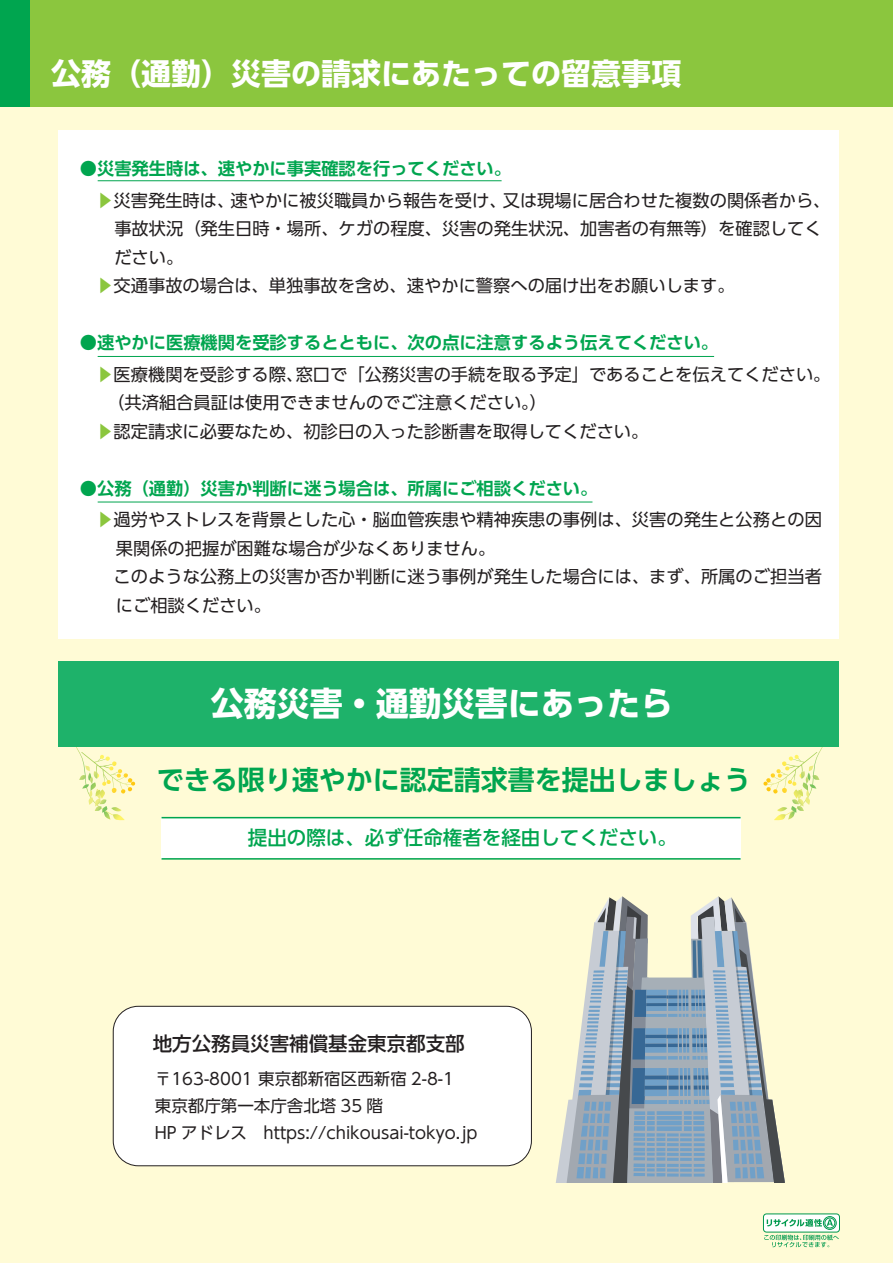
<style>
.page{position:relative;width:893px;height:1263px;background:#fffbd6}
.page>*{position:absolute;margin:0;border:0;box-sizing:border-box;transform-origin:0 0}
.t1{font:700 33px "UD Shin Go Pro";color:#fff}
.t2{font:700 30px "UD Shin Go Pro";color:#fff}
.t3{font:700 27px "UD Shin Go Pro De";color:#00a54f}
.t4{font:500 19.5px "UD Shin Go Pro";color:#00a54f}
.t5{font:500 19.5px "UD Shin Go Pro";color:#231f20}
.t6{font:17.25px "UD Shin Go Pro";color:#231f20}
.t7{font:700 17.25px "UD Shin Go Pro De";color:#00a54f}
.t8{font:16.5px/27px "UD Shin Go Pro";color:#231f20}
.s1{color:#8bc63e}
</style>
<div class="page">
<div style="left:0;top:0;width:893px;height:106px;background:#8bc63e"></div>
<div style="left:0;top:0;width:30px;height:106px;background:#00a54f"></div>
<div style="left:764px;top:1214px;width:76px;height:18px;background:#fff;border-radius:3px"></div>
<svg style="left:72px;top:746px;width:64px;height:75px"></svg>
<svg style="left:763px;top:746px;width:64px;height:75px"></svg>
<div style="left:162px;top:818px;width:579px;height:41px;background:#fff"></div>
<div style="left:58px;top:130px;width:780px;height:509px;background:#fff"></div>
<div style="left:58px;top:661px;width:780px;height:85px;background:#1eb26a"></div>
<hr style="left:162px;top:858px;width:579px;height:2px;background:#00a54f">
<hr style="left:162px;top:817px;width:579px;height:1px;background:#00a54f">
<svg style="left:556px;top:896px;width:229px;height:286px"></svg>
<div style="left:113px;top:1006px;width:418px;height:160px;background:#fff;border-radius:25px"></div>
<div style="left:113px;top:1006px;width:419px;height:160px;border:1px solid #231f20;border-radius:25px"></div>
<div style="left:763px;top:1213px;width:77px;height:19px;border:1px solid #00994e;border-radius:3px"></div>
<svg style="left:764px;top:1216px;width:75px;height:31px"></svg>
<hr style="left:98px;top:180px;width:404px;height:1px;background:#00a54f">
<hr style="left:98px;top:356px;width:616px;height:1px;background:#00a54f">
<hr style="left:98px;top:502px;width:494px;height:1px;background:#00a54f">
<h2 class="t2" style="left:51px;top:49px;width:631px">公務（通勤）災害の請求にあたっての留意事項</h2>
<p class="t7" style="left:80px;top:155px;width:433px">●災害発生時は、速やかに事実確認を行ってください。</p>
<p class="t6" style="left:96px;top:186px;width:736px"><span class="s1">▶</span>災害発生時は、速やかに被災職員から報告を受け、又は現場に居合わせた複数の関係者から、</p>
<p class="t6" style="left:114px;top:215px;width:709px">事故状況（発生日時・場所、ケガの程度、災害の発生状況、加害者の有無等）を確認してく</p>
<p class="t6" style="left:114px;top:243px;width:70px">ださい。</p>
<p class="t6" style="left:96px;top:272px;width:640px"><span class="s1">▶</span>交通事故の場合は、単独事故を含め、速やかに警察への届け出をお願いします。</p>
<p class="t7" style="left:80px;top:329px;width:640px">●速やかに医療機関を受診するとともに、次の点に注意するよう伝えてください。</p>
<p class="t6" style="left:96px;top:360px;width:736px"><span class="s1">▶</span>医療機関を受診する際、窓口で「公務災害の手続を取る予定」であることを伝えてください。</p>
<p class="t6" style="left:107px;top:389px;width:441px">（共済組合員証は使用できませんのでご注意ください。）</p>
<p class="t6" style="left:96px;top:417px;width:554px"><span class="s1">▶</span>認定請求に必要なため、初診日の入った診断書を取得してください。</p>
<p class="t7" style="left:80px;top:474px;width:519px">●公務（通勤）災害か判断に迷う場合は、所属にご相談ください。</p>
<p class="t6" style="left:96px;top:506px;width:727px"><span class="s1">▶</span>過労やストレスを背景とした心・脳血管疾患や精神疾患の事例は、災害の発生と公務との因</p>
<p class="t6" style="left:116px;top:534px;width:381px">果関係の把握が困難な場合が少なくありません。</p>
<p class="t6" style="left:96px;top:563px;width:727px">　このような公務上の災害か否か判断に迷う事例が発生した場合には、まず、所属のご担当者</p>
<p class="t6" style="left:116px;top:591px;width:157px">にご相談ください。</p>
<h1 class="t1" style="left:211px;top:677px;width:464px">公務災害・通勤災害にあったら</h1>
<h3 class="t3" style="left:157px;top:758px;width:596px">できる限り速やかに認定請求書を提出しましょう</h3>
<p class="t4" style="left:248px;top:822px;width:430px">提出の際は、必ず任命権者を経由してください。</p>
<p class="t5" style="left:153px;top:1027px;width:313px">地方公務員災害補償基金東京都支部</p>
<p class="t8" style="left:155px;top:1064px;width:324px">〒163-8001 東京都新宿区西新宿 2-8-1<br>東京都庁第一本庁舎北塔 35 階<br>HP アドレス　https://chikousai-tokyo.jp</p>
</div>
